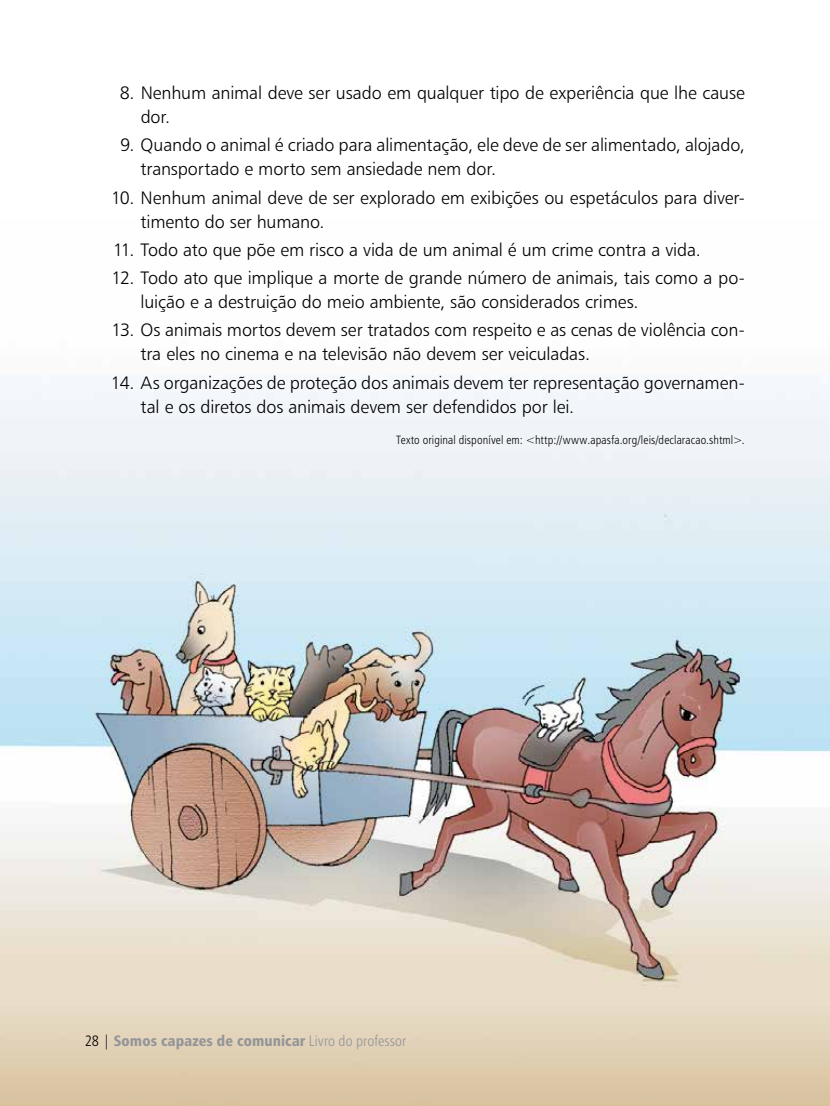
<style>
.page{position:relative;width:830px;height:1106px;background:#fff}
.page>*{position:absolute;margin:0;border:0;box-sizing:border-box;transform-origin:0 0}
.t1{font:18px/24px "Humanist 777 BT Light B";letter-spacing:-.01em;color:#000}
.t2{font:15px "Humanist 777 BT Black Condensed B";letter-spacing:.005em;color:#939597}
.t3{font:12px "Humanist 777 BT Light Condensed B";letter-spacing:.01em;color:#000}
.s1{font-family:"Humanist 777 BT Light Condensed B";color:#000}
.s2{font-family:"Humanist 777 BT Light Condensed B"}
</style>
<div class="page">
<img style="left:0;top:375px;width:829px;height:731px">
<p class="t1" style="left:141px;top:80px;width:605px;text-indent:-21px">8. Nenhum animal deve ser usado em qualquer tipo de experiência que lhe cause dor.</p>
<p class="t1" style="left:141px;top:133px;width:605px;text-indent:-20px">9. Quando o animal é criado para alimentação, ele deve de ser alimentado, alojado, transportado e morto sem ansiedade nem dor.</p>
<p class="t1" style="left:140px;top:185px;width:605px;text-indent:-30px">10. Nenhum animal deve de ser explorado em exibições ou espetáculos para diver&shy;timento do ser humano.</p>
<p class="t1" style="left:113px;top:237px;width:589px">11. Todo ato que põe em risco a vida de um animal é um crime contra a vida.</p>
<p class="t1" style="left:140px;top:265px;width:605px;text-indent:-29px">12. Todo ato que implique a morte de grande número de animais, tais como a po&shy;luição e a destruição do meio ambiente, são considerados crimes.</p>
<p class="t1" style="left:140px;top:318px;width:605px;text-indent:-29px">13. Os animais mortos devem ser tratados com respeito e as cenas de violência con&shy;tra eles no cinema e na televisão não devem ser veiculadas.</p>
<p class="t1" style="left:140px;top:370px;width:605px;text-indent:-30px">14. As organizações de proteção dos animais devem ter representação governamen&shy;tal e os diretos dos animais devem ser defendidos por lei.</p>
<p class="t3" style="left:396px;top:432px;width:350px">Texto original disponível em: &lt;http://www.apasfa.org/leis/declaracao.shtml&gt;.</p>
<p class="t2" style="left:85px;top:1031px;width:322px"><span class="s1">28 |</span> Somos capazes de comunicar <span class="s2">Livro do professor</span></p>
</div>
